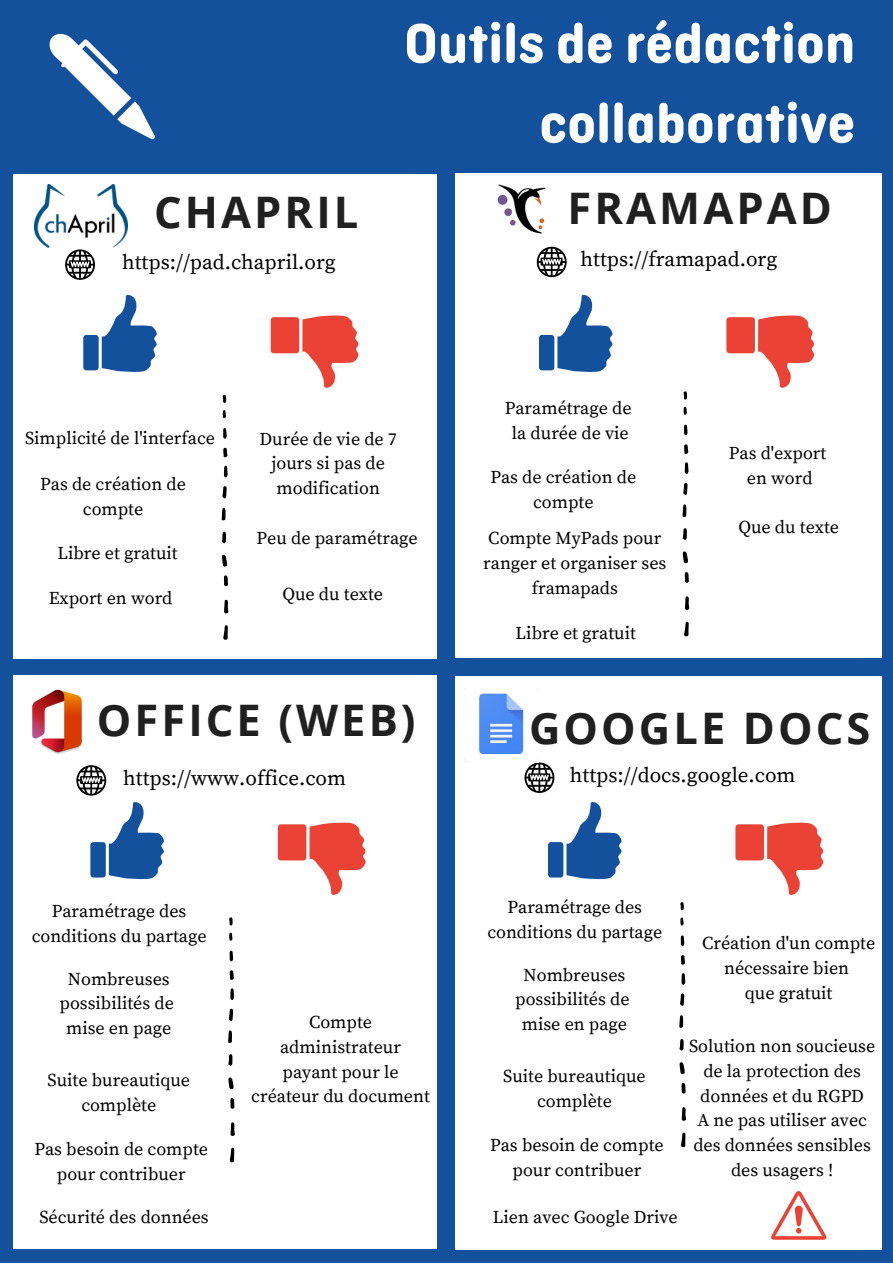
<style>
.page{position:relative;width:893px;height:1264px;background:#fff}
.page>*{position:absolute;margin:0;border:0;box-sizing:border-box;transform-origin:0 0}
.t1{font:700 58.8px/79.8px "Ciutadella Rounded";color:#fff;text-align:right}
.t2{font:700 43.5px "Open Sans";letter-spacing:.07em;color:#202020}
.t3{font:21px "Source Serif Pro";color:#000}
.t4{font:18px/24.8px "Source Serif Pro";color:#000;text-align:center}
</style>
<div class="page">
<div style="left:0;top:0;width:892px;height:1262px;background:#13519c"></div>
<div style="left:13px;top:174px;width:423px;height:484px;background:#fff"></div>
<svg style="left:223px;top:625px;width:5px;height:15px"></svg>
<svg style="left:222px;top:554px;width:5px;height:13px"></svg>
<svg style="left:224px;top:599px;width:4px;height:14px"></svg>
<svg style="left:222px;top:508px;width:3px;height:12px"></svg>
<svg style="left:222px;top:486px;width:5px;height:12px"></svg>
<svg style="left:222px;top:531px;width:4px;height:12px"></svg>
<svg style="left:224px;top:575px;width:4px;height:11px"></svg>
<svg style="left:224px;top:466px;width:4px;height:11px"></svg>
<svg style="left:223px;top:447px;width:4px;height:10px"></svg>
<svg style="left:223px;top:428px;width:4px;height:11px"></svg>
<svg style="left:223px;top:395px;width:3px;height:8px"></svg>
<svg style="left:223px;top:410px;width:3px;height:8px"></svg>
<svg style="left:102px;top:294px;width:55px;height:78px"></svg>
<div style="left:83px;top:335px;width:16px;height:35px;background:#13519c;border-radius:3px"></div>
<svg style="left:271px;top:315px;width:88px;height:73px"></svg>
<div style="left:455px;top:174px;width:426px;height:484px;background:#fff"></div>
<svg style="left:684px;top:621px;width:4px;height:15px"></svg>
<svg style="left:682px;top:551px;width:6px;height:12px"></svg>
<svg style="left:685px;top:596px;width:4px;height:14px"></svg>
<svg style="left:682px;top:504px;width:4px;height:13px"></svg>
<svg style="left:683px;top:482px;width:4px;height:13px"></svg>
<svg style="left:682px;top:528px;width:4px;height:12px"></svg>
<svg style="left:684px;top:572px;width:4px;height:11px"></svg>
<svg style="left:684px;top:462px;width:4px;height:12px"></svg>
<svg style="left:684px;top:444px;width:4px;height:10px"></svg>
<svg style="left:684px;top:424px;width:3px;height:11px"></svg>
<svg style="left:683px;top:391px;width:4px;height:8px"></svg>
<svg style="left:683px;top:407px;width:3px;height:8px"></svg>
<svg style="left:557px;top:294px;width:55px;height:78px"></svg>
<div style="left:539px;top:335px;width:15px;height:35px;background:#13519c;border-radius:3px"></div>
<svg style="left:726px;top:315px;width:89px;height:73px"></svg>
<div style="left:14px;top:675px;width:422px;height:573px;background:#fff"></div>
<svg style="left:230px;top:1147px;width:4px;height:15px"></svg>
<svg style="left:228px;top:1077px;width:5px;height:12px"></svg>
<svg style="left:230px;top:1122px;width:5px;height:14px"></svg>
<svg style="left:228px;top:1030px;width:4px;height:12px"></svg>
<svg style="left:229px;top:1008px;width:4px;height:13px"></svg>
<svg style="left:228px;top:1054px;width:4px;height:11px"></svg>
<svg style="left:230px;top:1098px;width:4px;height:10px"></svg>
<svg style="left:230px;top:988px;width:4px;height:12px"></svg>
<svg style="left:230px;top:970px;width:4px;height:9px"></svg>
<svg style="left:230px;top:950px;width:3px;height:11px"></svg>
<svg style="left:229px;top:917px;width:4px;height:8px"></svg>
<svg style="left:229px;top:932px;width:3px;height:8px"></svg>
<svg style="left:109px;top:802px;width:55px;height:78px"></svg>
<div style="left:90px;top:842px;width:16px;height:35px;background:#13519c;border-radius:3px"></div>
<svg style="left:278px;top:822px;width:88px;height:73px"></svg>
<div style="left:455px;top:676px;width:426px;height:573px;background:#fff"></div>
<svg style="left:681px;top:1132px;width:4px;height:15px"></svg>
<svg style="left:679px;top:1062px;width:5px;height:12px"></svg>
<svg style="left:681px;top:1107px;width:5px;height:13px"></svg>
<svg style="left:679px;top:1015px;width:4px;height:12px"></svg>
<svg style="left:680px;top:993px;width:4px;height:12px"></svg>
<svg style="left:679px;top:1039px;width:4px;height:11px"></svg>
<svg style="left:681px;top:1082px;width:4px;height:11px"></svg>
<svg style="left:681px;top:973px;width:4px;height:11px"></svg>
<svg style="left:681px;top:955px;width:4px;height:9px"></svg>
<svg style="left:680px;top:935px;width:4px;height:11px"></svg>
<svg style="left:680px;top:902px;width:4px;height:8px"></svg>
<svg style="left:680px;top:917px;width:3px;height:8px"></svg>
<svg style="left:566px;top:802px;width:55px;height:78px"></svg>
<div style="left:548px;top:842px;width:15px;height:35px;background:#13519c;border-radius:3px"></div>
<svg style="left:735px;top:822px;width:89px;height:73px"></svg>
<svg style="left:49px;top:33px;width:106px;height:106px"></svg>
<svg style="left:65px;top:249px;width:30px;height:31px"></svg>
<svg style="left:536px;top:247px;width:30px;height:30px"></svg>
<svg style="left:76px;top:765px;width:30px;height:30px"></svg>
<svg style="left:524px;top:762px;width:30px;height:30px"></svg>
<svg style="left:771px;top:1191px;width:55px;height:48px"></svg>
<img style="left:497px;top:184px;width:49px;height:50px">
<img style="left:479px;top:693px;width:45px;height:62px">
<img style="left:32px;top:689px;width:50px;height:64px">
<img style="left:35px;top:184px;width:92px;height:63px">
<p class="t2" style="left:154px;top:182px;width:206px">CHAPRIL</p>
<p class="t3" style="left:122px;top:250px;width:215px">https://pad.chapril.org</p>
<p class="t1" style="left:404px;top:8px;width:453px">Outils de rédaction collaborative</p>
<p class="t2" style="left:567px;top:178px;width:266px">FRAMAPAD</p>
<p class="t3" style="left:580px;top:247px;width:198px">https://framapad.org</p>
<p class="t4" style="left:25px;top:426px;width:191px">Simplicité de l'interface</p>
<p class="t4" style="left:40px;top:472px;width:147px">Pas de création de compte</p>
<p class="t4" style="left:57px;top:541px;width:122px">Libre et gratuit</p>
<p class="t4" style="left:49px;top:586px;width:125px">Export en word</p>
<p class="t4" style="left:259px;top:427px;width:139px">Durée de vie de 7</p>
<p class="t4" style="left:271px;top:451px;width:115px">jours si pas de</p>
<p class="t4" style="left:276px;top:476px;width:105px">modification</p>
<p class="t4" style="left:257px;top:526px;width:162px">Peu de paramétrage</p>
<p class="t4" style="left:282px;top:582px;width:102px">Que du texte</p>
<p class="t2" style="left:97px;top:689px;width:320px">OFFICE (WEB)</p>
<p class="t4" style="left:505px;top:396px;width:128px">Paramétrage de</p>
<p class="t4" style="left:512px;top:421px;width:118px">la durée de vie</p>
<p class="t4" style="left:490px;top:465px;width:147px">Pas de création de compte</p>
<p class="t4" style="left:483px;top:526px;width:185px">Compte MyPads pour ranger et organiser ses framapads</p>
<p class="t4" style="left:515px;top:621px;width:122px">Libre et gratuit</p>
<p class="t4" style="left:728px;top:441px;width:99px">Pas d'export</p>
<p class="t4" style="left:746px;top:466px;width:67px">en word</p>
<p class="t4" style="left:738px;top:515px;width:102px">Que du texte</p>
<p class="t2" style="left:529px;top:697px;width:343px">GOOGLE DOCS</p>
<p class="t3" style="left:123px;top:765px;width:224px">https://www.office.com</p>
<p class="t3" style="left:570px;top:763px;width:227px">https://docs.google.com</p>
<p class="t4" style="left:32px;top:899px;width:176px">Paramétrage des conditions du partage</p>
<p class="t4" style="left:60px;top:966px;width:116px">Nombreuses possibilités de</p>
<p class="t4" style="left:66px;top:1016px;width:107px">mise en page</p>
<p class="t4" style="left:251px;top:1010px;width:180px">Compte administrateur payant pour le créateur du document</p>
<p class="t4" style="left:34px;top:1137px;width:175px">Pas besoin de compte pour contribuer</p>
<p class="t4" style="left:47px;top:1068px;width:144px">Suite bureautique complète</p>
<p class="t4" style="left:39px;top:1205px;width:171px">Sécurité des données</p>
<p class="t4" style="left:487px;top:895px;width:176px">Paramétrage des conditions du partage</p>
<p class="t4" style="left:515px;top:963px;width:116px">Nombreuses possibilités de</p>
<p class="t4" style="left:522px;top:1012px;width:107px">mise en page</p>
<p class="t4" style="left:503px;top:1064px;width:144px">Suite bureautique complète</p>
<p class="t4" style="left:490px;top:1133px;width:175px">Pas besoin de compte pour contribuer</p>
<p class="t4" style="left:493px;top:1205px;width:186px">Lien avec Google Drive</p>
<p class="t4" style="left:702px;top:931px;width:174px">Création d'un compte nécessaire bien</p>
<p class="t4" style="left:744px;top:981px;width:89px">que gratuit</p>
<p class="t4" style="left:689px;top:1034px;width:188px">Solution non soucieuse de la protection des données et du RGPD</p>
<p class="t4" style="left:693px;top:1108px;width:179px">A ne pas utiliser avec des données sensibles des usagers !</p>
</div>
